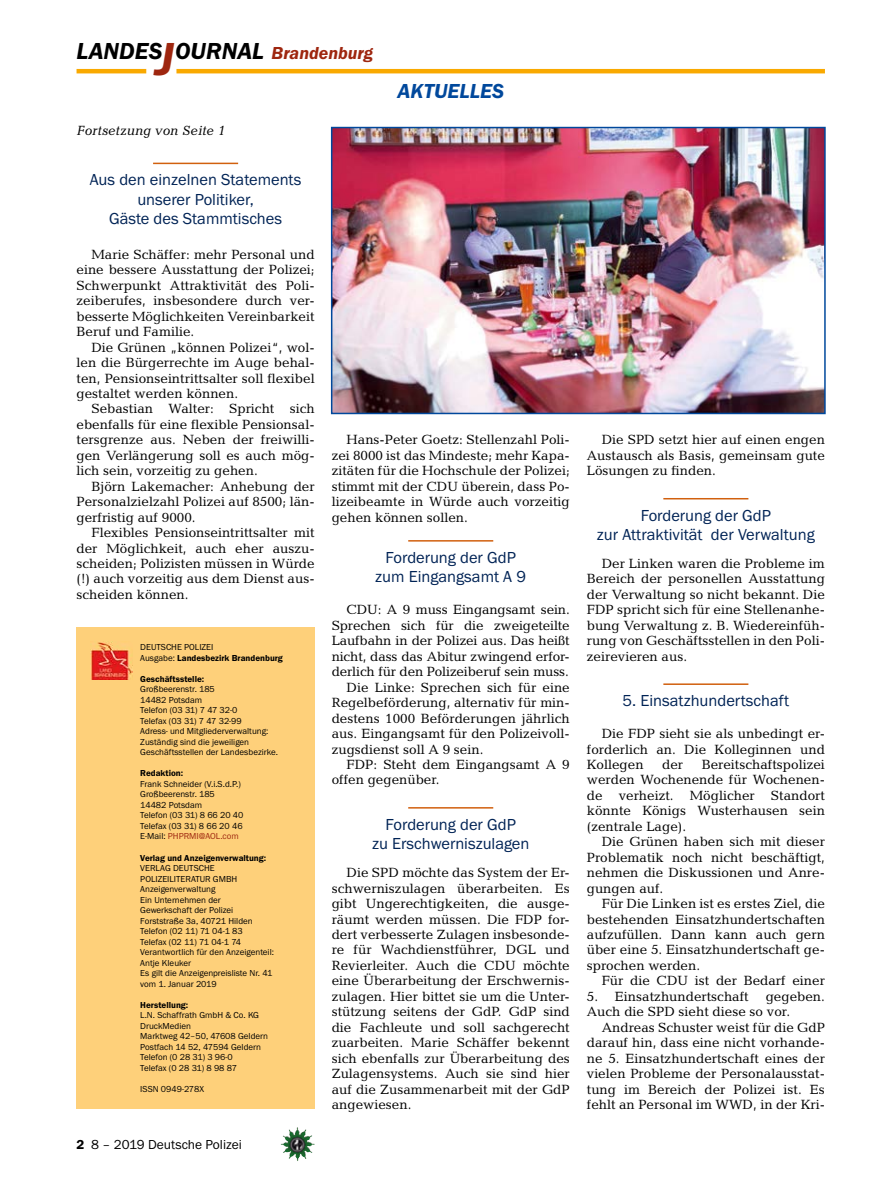
<style>
.page{position:relative;width:893px;height:1191px;background:#fff}
.page>*{position:absolute;margin:0;border:0;box-sizing:border-box;transform-origin:0 0}
.t1{font:italic 600 24px "Franklin Gothic Itc T";color:#000}
._01__RUBRIKENZEILE_o{font:italic 600 21px "Franklin Gothic Itc T";color:#00489c}
._21__ZÜ_C_2-zeilig{font:16.5px/19.5px "Franklin Gothic Itc T";color:#002355;text-align:center}
._22__ZÜ_C_3-zeilig{font:16.5px/19.5px "Franklin Gothic Itc T";color:#002355;text-align:center}
._09__GRUNDTEXT___Blo{font:13.5px/15.5px "Candida";color:#000;text-align:justify}
.t2{font:13.5px "Franklin Gothic Itc T";color:#000}
._11__GRUNDTEXT___Fla{font:italic 13.5px "Candida";color:#000}
.t3{font:9px/10.5px "Franklin Gothic Itc T";color:#000}
.t4{font:600 9px "Franklin Gothic Itc T";color:#000}
.t5{font:9px "Franklin Gothic Itc T";color:#9e260f}
.s1{font-size:48px;color:#9e260f}
.s2{font-size:18px;color:#9e260f}
.s3{font-weight:400}
.s4{color:#000}
.s5{font-weight:600}
</style>
<div class="page">
<hr style="left:77px;top:69px;width:69px;height:4px;background:#f9a900">
<hr style="left:176px;top:69px;width:649px;height:4px;background:#f9a900">
<img style="left:281px;top:1128px;width:16px;height:24px">
<div style="left:77px;top:627px;width:238px;height:482px;background:#fed07a"></div>
<img style="left:90px;top:642px;width:43px;height:37px">
<img style="left:334px;top:130px;width:489px;height:281px">
<div style="left:331px;top:127px;width:495px;height:287px;border:2px solid #00489c"></div>
<hr style="left:153px;top:163px;width:85px;height:1px;background:#d1600e">
<hr style="left:408px;top:540px;width:85px;height:1px;background:#d1600e">
<hr style="left:408px;top:807px;width:85px;height:1px;background:#d1600e">
<hr style="left:663px;top:498px;width:85px;height:1px;background:#d1600e">
<hr style="left:663px;top:683px;width:85px;height:2px;background:#d1600e">
<h1 class="t1" style="left:77px;top:37px;width:298px">LANDES<span class="s1">J</span>OURNAL <span class="s2">Brandenburg</span></h1>
<p class="_11__GRUNDTEXT___Fla" style="left:77px;top:123px;width:150px">Fortsetzung von Seite 1</p>
<p class="_01__RUBRIKENZEILE_o" style="left:397px;top:79px;width:108px">AKTUELLES</p>
<p class="_21__ZÜ_C_2-zeilig" style="left:90px;top:170px;width:213px">Aus den einzelnen Statements unserer Politiker,<br>Gäste des Stammtisches</p>
<p class="_09__GRUNDTEXT___Blo" style="left:77px;top:247px;width:240px;text-indent:15px">Marie Schäffer: mehr Personal und eine bessere Ausstattung der Polizei; Schwerpunkt Attraktivität des Poli&shy;zeiberufes, insbesondere durch ver&shy;besserte Möglichkeiten Vereinbarkeit Beruf und Familie.</p>
<p class="_09__GRUNDTEXT___Blo" style="left:77px;top:339px;width:240px;text-indent:15px">Die Grünen „können Polizei“, wol&shy;len die Bürgerrechte im Auge behal&shy;ten, Pensionseintrittsalter soll flexibel gestaltet werden können.</p>
<p class="_09__GRUNDTEXT___Blo" style="left:77px;top:401px;width:240px;text-indent:15px">Sebastian Walter: Spricht sich ebenfalls für eine flexible Pensionsal&shy;tersgrenze aus. Neben der freiwilli&shy;gen Verlängerung soll es auch mög&shy;lich sein, vorzeitig zu gehen.</p>
<p class="_09__GRUNDTEXT___Blo" style="left:77px;top:478px;width:240px;text-indent:15px">Björn Lakemacher: Anhebung der Personalzielzahl Polizei auf 8500; län&shy;gerfristig auf 9000.</p>
<p class="_09__GRUNDTEXT___Blo" style="left:77px;top:525px;width:240px;text-indent:15px">Flexibles Pensionseintrittsalter mit der Möglichkeit, auch eher auszu&shy;scheiden; Polizisten müssen in Würde (!) auch vorzeitig aus dem Dienst aus&shy;scheiden können.</p>
<p class="t3" style="left:140px;top:642px;width:75px">DEUTSCHE POLIZEI</p>
<p class="t4" style="left:140px;top:652px;width:144px"><span class="s3">Ausgabe:</span> Landesbezirk Brandenburg</p>
<p class="t4" style="left:140px;top:673px;width:65px">Geschäftsstelle:</p>
<p class="t3" style="left:140px;top:684px;width:76px">Großbeerenstr. 185</p>
<p class="t3" style="left:140px;top:694px;width:63px">14482 Potsdam</p>
<p class="t3" style="left:140px;top:705px;width:99px">Telefon (03 31) 7 47 32-0</p>
<p class="t3" style="left:140px;top:715px;width:103px">Telefax (03 31) 7 47 32-99</p>
<p class="t3" style="left:140px;top:726px;width:139px">Adress- und Mitgliederverwaltung:<br>Zuständig sind die jeweiligen<br>Geschäftsstellen der Landesbezirke.</p>
<p class="t4" style="left:140px;top:768px;width:44px">Redaktion:</p>
<p class="t3" style="left:140px;top:778px;width:102px">Frank Schneider (V.i.S.d.P.)</p>
<p class="t3" style="left:140px;top:789px;width:76px">Großbeerenstr. 185</p>
<p class="t3" style="left:140px;top:799px;width:63px">14482 Potsdam</p>
<p class="t3" style="left:140px;top:810px;width:105px">Telefon (03 31) 8 66 20 40</p>
<p class="t3" style="left:140px;top:820px;width:104px">Telefax (03 31) 8 66 20 46</p>
<p class="t5" style="left:140px;top:831px;width:100px"><span class="s4">E-Mail:</span> PHPRMI@AOL.com</p>
<p class="t4" style="left:140px;top:852px;width:127px">Verlag und Anzeigenverwaltung:</p>
<p class="t3" style="left:140px;top:862px;width:76px">VERLAG DEUTSCHE</p>
<p class="t3" style="left:140px;top:873px;width:99px">POLIZEILITERATUR GMBH</p>
<p class="t3" style="left:140px;top:883px;width:77px">Anzeigenverwaltung</p>
<p class="t3" style="left:140px;top:894px;width:95px">Ein Unternehmen der<br>Gewerkschaft der Polizei</p>
<p class="t3" style="left:140px;top:915px;width:114px">Forststraße 3a, 40721 Hilden</p>
<p class="t3" style="left:140px;top:925px;width:104px">Telefon (02 11) 71 04-1 83</p>
<p class="t3" style="left:140px;top:936px;width:102px">Telefax (02 11) 71 04-1 74</p>
<p class="t3" style="left:140px;top:946px;width:135px">Verantwortlich für den Anzeigenteil:</p>
<p class="t3" style="left:140px;top:957px;width:52px">Antje Kleuker</p>
<p class="t3" style="left:140px;top:967px;width:134px">Es gilt die Anzeigenpreisliste Nr. 41</p>
<p class="t3" style="left:140px;top:978px;width:78px">vom 1. Januar 2019</p>
<p class="t4" style="left:140px;top:999px;width:50px">Herstellung:</p>
<p class="t3" style="left:140px;top:1009px;width:120px">L.N. Schaffrath GmbH &amp; Co. KG</p>
<p class="t3" style="left:140px;top:1020px;width:52px">DruckMedien</p>
<p class="t3" style="left:140px;top:1030px;width:129px">Marktweg 42–50, 47608 Geldern</p>
<p class="t3" style="left:140px;top:1041px;width:122px">Postfach 14 52, 47594 Geldern</p>
<p class="t3" style="left:140px;top:1051px;width:94px">Telefon (0 28 31) 3 96-0</p>
<p class="t3" style="left:140px;top:1062px;width:98px">Telefax (0 28 31) 8 98 87</p>
<p class="t3" style="left:140px;top:1083px;width:65px">ISSN 0949-278X</p>
<p class="t2" style="left:77px;top:1136px;width:167px"><span class="s5">2</span> 8 – 2019 Deutsche Polizei</p>
<p class="_09__GRUNDTEXT___Blo" style="left:332px;top:432px;width:240px;text-indent:15px">Hans-Peter Goetz: Stellenzahl Poli&shy;zei 8000 ist das Mindeste; mehr Kapa&shy;zitäten für die Hochschule der Polizei; stimmt mit der CDU überein, dass Po&shy;lizeibeamte in Würde auch vorzeitig gehen können sollen.</p>
<p class="_22__ZÜ_C_3-zeilig" style="left:375px;top:547px;width:152px">Forderung der GdP zum Eingangsamt A 9</p>
<p class="_09__GRUNDTEXT___Blo" style="left:332px;top:602px;width:240px;text-indent:15px">CDU: A 9 muss Eingangsamt sein.<br>Sprechen sich für die zweigeteilte Laufbahn in der Polizei aus. Das heißt nicht, dass das Abitur zwingend erfor&shy;derlich für den Polizeiberuf sein muss.</p>
<p class="_09__GRUNDTEXT___Blo" style="left:332px;top:679px;width:240px;text-indent:15px">Die Linke: Sprechen sich für eine Regelbeförderung, alternativ für min&shy;destens 1000 Beförderungen jährlich aus. Eingangsamt für den Polizeivoll&shy;zugsdienst soll A 9 sein.</p>
<p class="_09__GRUNDTEXT___Blo" style="left:332px;top:756px;width:240px;text-indent:15px">FDP: Steht dem Eingangsamt A 9 offen gegenüber.</p>
<p class="_21__ZÜ_C_2-zeilig" style="left:372px;top:814px;width:159px">Forderung der GdP<br>zu Erschwerniszulagen</p>
<p class="_09__GRUNDTEXT___Blo" style="left:332px;top:865px;width:240px;text-indent:15px">Die SPD möchte das System der Er&shy;schwerniszulagen überarbeiten. Es gibt Ungerechtigkeiten, die ausge&shy;räumt werden müssen. Die FDP for&shy;dert verbesserte Zulagen insbesonde&shy;re für Wachdienstführer, DGL und Revierleiter. Auch die CDU möchte eine Überarbeitung der Erschwernis&shy;zulagen. Hier bittet sie um die Unter&shy;stützung seitens der GdP. GdP sind die Fachleute und soll sachgerecht zuarbeiten. Marie Schäffer bekennt sich ebenfalls zur Überarbeitung des Zulagensystems. Auch sie sind hier auf die Zusammenarbeit mit der GdP angewiesen.</p>
<p class="_09__GRUNDTEXT___Blo" style="left:587px;top:432px;width:240px;text-indent:15px">Die SPD setzt hier auf einen engen Austausch als Basis, gemeinsam gute Lösungen zu finden.</p>
<p class="_21__ZÜ_C_2-zeilig" style="left:597px;top:505px;width:219px">Forderung der GdP<br>zur Attraktivität der Verwaltung</p>
<p class="_09__GRUNDTEXT___Blo" style="left:587px;top:556px;width:240px;text-indent:15px">Der Linken waren die Probleme im Bereich der personellen Ausstattung der Verwaltung so nicht bekannt. Die FDP spricht sich für eine Stellenanhe&shy;bung Verwaltung z. B. Wiedereinfüh&shy;rung von Geschäftsstellen in den Poli&shy;zeirevieren aus.</p>
<p class="_21__ZÜ_C_2-zeilig" style="left:622px;top:690px;width:168px">5. Einsatzhundertschaft</p>
<p class="_09__GRUNDTEXT___Blo" style="left:587px;top:725px;width:240px;text-indent:15px">Die FDP sieht sie als unbedingt er&shy;forderlich an. Die Kolleginnen und Kollegen</p>
<p class="_09__GRUNDTEXT___Blo" style="left:587px;top:756px;width:240px;text-indent:115px">Bereitschaftspolizei werden Wochenende für Wochenen&shy;de verheizt. Möglicher Standort könnte Königs Wusterhausen sein (zentrale Lage).</p>
<p class="_09__GRUNDTEXT___Blo" style="left:587px;top:834px;width:240px;text-indent:15px">Die Grünen haben sich mit dieser Problematik noch nicht beschäftigt, nehmen die Diskussionen und Anre&shy;gungen auf.</p>
<p class="_09__GRUNDTEXT___Blo" style="left:587px;top:895px;width:240px;text-indent:15px">Für Die Linken ist es erstes Ziel, die bestehenden Einsatzhundertschaften aufzufüllen. Dann kann auch gern über eine 5. Einsatzhundertschaft ge&shy;sprochen werden.</p>
<p class="_09__GRUNDTEXT___Blo" style="left:602px;top:973px;width:225px">Für die CDU ist der Bedarf einer</p>
<p class="_09__GRUNDTEXT___Blo" style="left:587px;top:988px;width:163px">5. Einsatzhundertschaft</p>
<p class="_09__GRUNDTEXT___Blo" style="left:662px;top:756px;width:23px">der</p>
<p class="_09__GRUNDTEXT___Blo" style="left:587px;top:988px;width:240px;text-indent:179px">gegeben.<br>Auch die SPD sieht diese so vor.</p>
<p class="_09__GRUNDTEXT___Blo" style="left:587px;top:1019px;width:240px;text-indent:15px">Andreas Schuster weist für die GdP darauf hin, dass eine nicht vorhande&shy;ne 5. Einsatzhundertschaft eines der vielen Probleme der Personalausstat&shy;tung im Bereich der Polizei ist. Es fehlt an Personal im WWD, in der Kri-</p>
</div>
